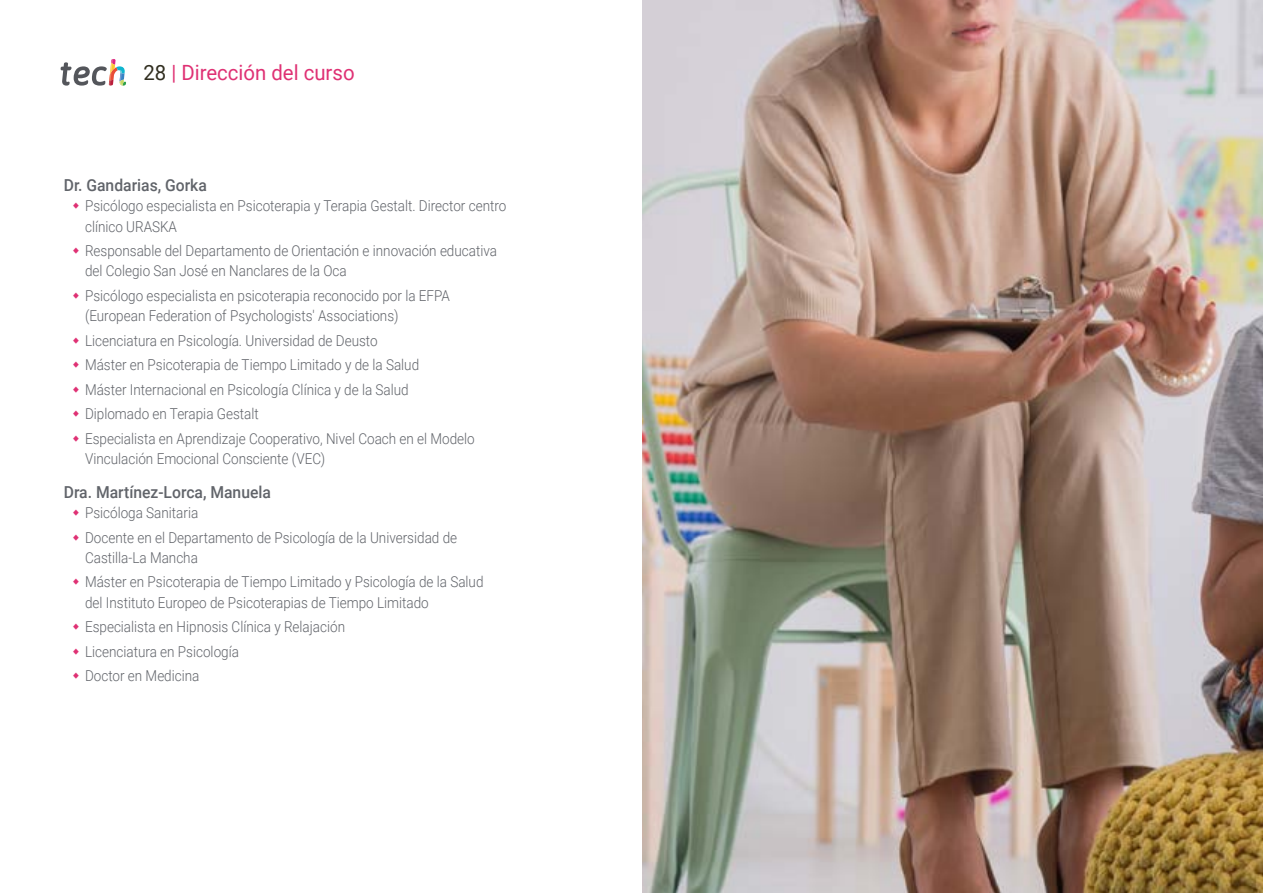
<style>
.page{position:relative;width:1263px;height:893px;background:#fff}
.page>*{position:absolute;margin:0;border:0;box-sizing:border-box;transform-origin:0 0}
.t1{font:21px "Roboto";color:#df3174}
.t2{font:500 16.5px "Roboto";color:#61646a;scale:.95 1}
.t3{font:300 15px/24.5px "Roboto";color:#61646a;scale:.9 1}
.s1{color:#312e20}
.s2{color:#df3173}
</style>
<div class="page">
<img style="left:642px;top:0;width:621px;height:893px">
<svg style="left:61px;top:59px;width:65px;height:27px"></svg>
<h1 class="t1" style="left:144px;top:57px;width:213px"><span class="s1">28</span> <span class="s2">|</span> Dirección del curso</h1>
<p class="t2" style="left:64px;top:174px;width:152px">Dr. Gandarias, Gorka</p>
<p class="t3" style="left:85px;top:195px;width:470px;line-height:20.2px">Psicólogo especialista en Psicoterapia y Terapia Gestalt. Director centro clínico URASKA</p>
<p class="t3" style="left:85px;top:240px;width:459px;line-height:20.2px">Responsable del Departamento de Orientación e innovación educativa del Colegio San José en Nanclares de la Oca</p>
<p class="t3" style="left:85px;top:285px;width:407px;line-height:20.2px">Psicólogo especialista en psicoterapia reconocido por la EFPA (European Federation of Psychologists' Associations)</p>
<p class="t3" style="left:85px;top:327px;width:435px">Licenciatura en Psicología. Universidad de Deusto<br>Máster en Psicoterapia de Tiempo Limitado y de la Salud<br>Máster Internacional en Psicología Clínica y de la Salud Diplomado en Terapia Gestalt<br>Especialista en Aprendizaje Cooperativo, Nivel Coach en el Modelo</p>
<p class="t3" style="left:85px;top:446px;width:269px">Vinculación Emocional Consciente (VEC)</p>
<p class="t2" style="left:64px;top:481px;width:220px">Dra. Martínez-Lorca, Manuela</p>
<p class="t3" style="left:85px;top:500px;width:415px">Psicóloga Sanitaria<br>Docente en el Departamento de Psicología de la Universidad de</p>
<p class="t3" style="left:85px;top:545px;width:444px">Castilla-La Mancha<br>Máster en Psicoterapia de Tiempo Limitado y Psicología de la Salud</p>
<p class="t3" style="left:85px;top:590px;width:383px">del Instituto Europeo de Psicoterapias de Tiempo Limitado Especialista en Hipnosis Clínica y Relajación<br>Licenciatura en Psicología<br>Doctor en Medicina</p>
</div>
